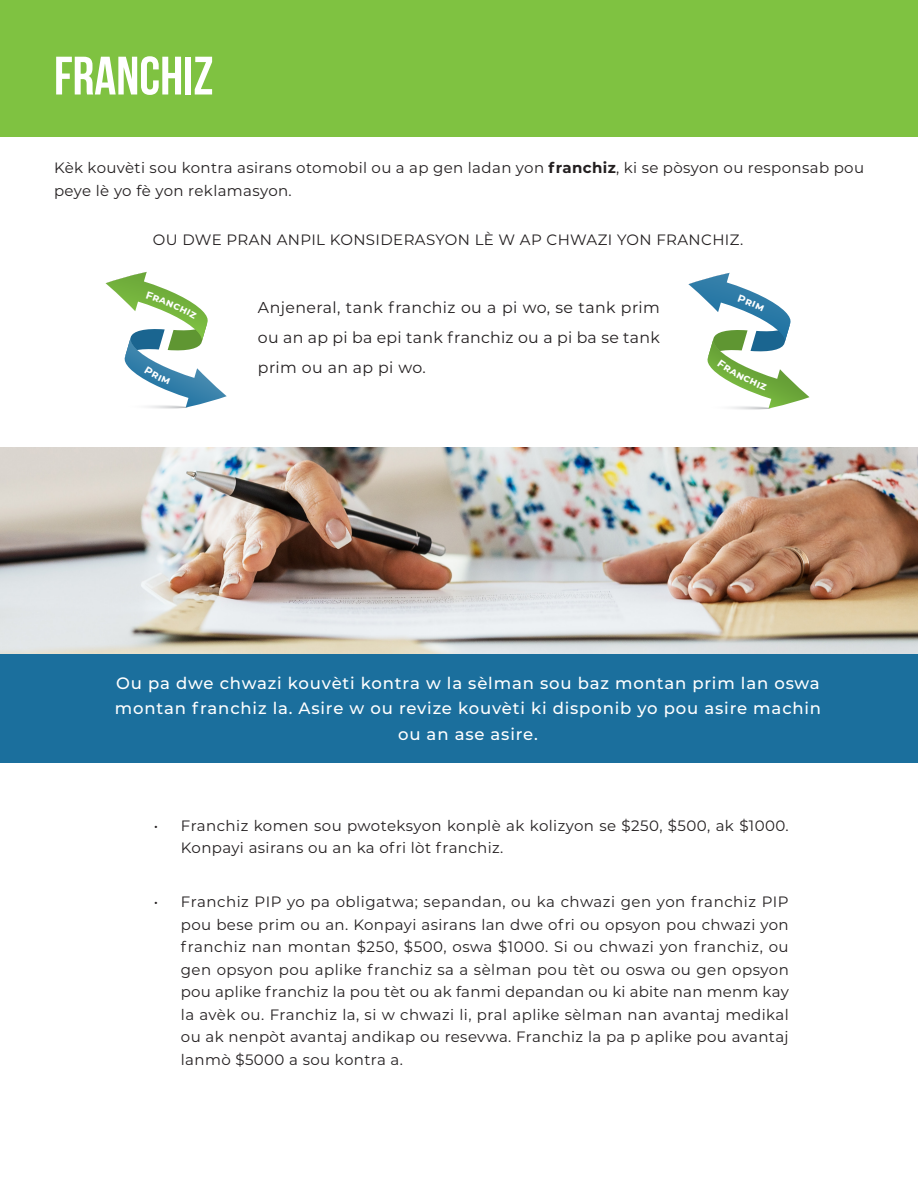
<style>
.page{position:relative;width:918px;height:1188px;background:#fff}
.page>*{position:absolute;margin:0;border:0;box-sizing:border-box;transform-origin:0 0}
.t1{font:700 54px "Bebas Neue";color:#fff}
.t2{font:500 16.5px/25.5px "Montserrat";letter-spacing:.05em;color:#fff;text-align:center}
.t3{font:15.75px/30px "Montserrat";letter-spacing:.015em;color:#231f20;text-align:justify}
.t4{font:15px/22.5px "Montserrat";letter-spacing:.025em;color:#231f20}
.s1{font-weight:700}
</style>
<div class="page">
<img style="left:0;top:448px;width:918px;height:206px">
<div style="left:0;top:0;width:918px;height:137px;background:#7fc241"></div>
<div style="left:0;top:654px;width:918px;height:108px;background:#1b6f9d"></div>
<svg style="left:106px;top:272px;width:121px;height:137px"></svg>
<svg style="left:689px;top:273px;width:121px;height:137px"></svg>
<p class="t1" style="left:54px;top:46px;width:161px">FRANCHIZ</p>
<p class="t4" style="left:54px;top:156px;width:812px">Kèk kouvèti sou kontra asirans otomobil ou a ap gen ladan yon <span class="s1">franchiz</span>, ki se pòsyon ou responsab pou peye lè yo fè yon reklamasyon.</p>
<p class="t4" style="left:153px;top:228px;width:592px">OU DWE PRAN ANPIL KONSIDERASYON LÈ W AP CHWAZI YON FRANCHIZ.</p>
<p class="t3" style="left:258px;top:292px;width:403px">Anjeneral, tank franchiz ou a pi wo, se tank prim ou an ap pi ba epi tank franchiz ou a pi ba se tank prim ou an ap pi wo.</p>
<p class="t2" style="left:115px;top:669px;width:708px">Ou pa dwe chwazi kouvèti kontra w la sèlman sou baz montan prim lan oswa montan franchiz la. Asire w ou revize kouvèti ki disponib yo pou asire machin ou an ase asire.</p>
<p class="t4" style="left:181px;top:814px;width:609px;text-indent:-27px">• Franchiz komen sou pwoteksyon konplè ak kolizyon se $250, $500, ak $1000.<br>Konpayi asirans ou an ka ofri lòt franchiz.</p>
<p class="t4" style="left:181px;top:890px;width:609px;text-align:justify;text-indent:-27px">• Franchiz PIP yo pa obligatwa; sepandan, ou ka chwazi gen yon franchiz PIP pou bese prim ou an. Konpayi asirans lan dwe ofri ou opsyon pou chwazi yon franchiz nan montan $250, $500, oswa $1000. Si ou chwazi yon franchiz, ou gen opsyon pou aplike franchiz sa a sèlman pou tèt ou oswa ou gen opsyon pou aplike franchiz la pou tèt ou ak fanmi depandan ou ki abite nan menm kay la avèk ou. Franchiz la, si w chwazi li, pral aplike sèlman nan avantaj medikal ou ak nenpòt avantaj andikap ou resevwa. Franchiz la pa p aplike pou avantaj lanmò $5000 a sou kontra a.</p>
</div>
